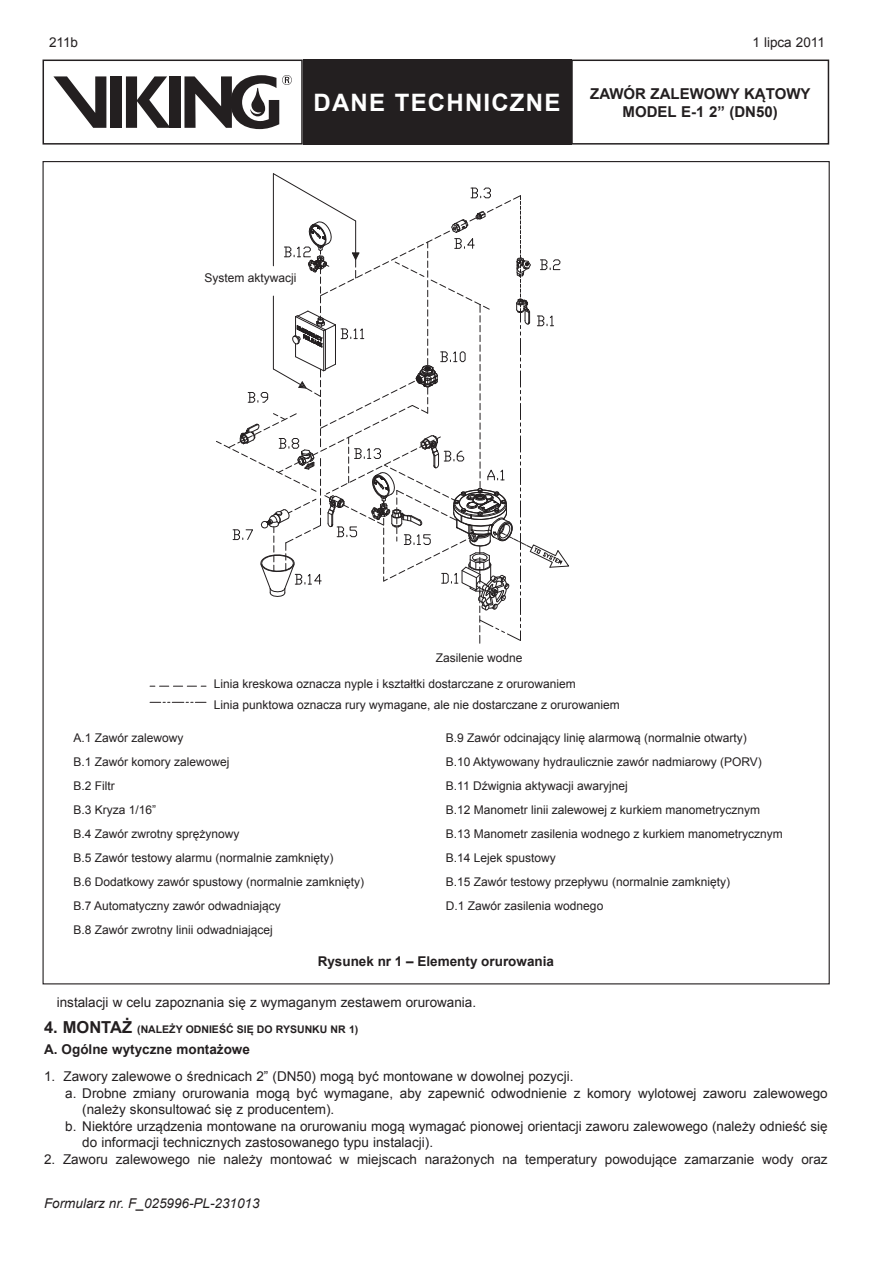
<style>
.page{position:relative;width:893px;height:1263px;background:#fff}
.page>*{position:absolute;margin:0;border:0;box-sizing:border-box;transform-origin:0 0}
.t1{font:700 24px "Arial";letter-spacing:.05em;color:#fff}
.t2{font:700 15px "Arial";color:#231f20}
.Indented_nr{font:13.5px/16.5px "Arial";color:#231f20}
.Indented_letter{font:13.5px "Arial";color:#231f20}
.List_Bullet{font:700 13.5px "Arial";color:#231f20}
.t3{font:italic 13.5px "Arial";color:#231f20}
.t4{font:12px "Arial";color:#231f20}
.List_Bullet-2{font:700 10.5px "Arial";color:#231f20}
.s1{font-size:16.5px}
</style>
<div class="page">
<div style="left:571px;top:60px;width:258px;height:85px;border:2px solid #231f20"></div>
<div style="left:303px;top:60px;width:268px;height:85px;background:#231f20"></div>
<div style="left:169px;top:76px;width:11px;height:52px;background:#231f20"></div>
<div style="left:111px;top:76px;width:11px;height:52px;background:#231f20"></div>
<svg style="left:126px;top:76px;width:43px;height:52px"></svg>
<svg style="left:53px;top:76px;width:53px;height:52px"></svg>
<svg style="left:184px;top:75px;width:108px;height:54px"></svg>
<div style="left:43px;top:60px;width:260px;height:85px;border:2px solid #231f20"></div>
<svg style="left:150px;top:686px;width:56px;height:1px"></svg>
<svg style="left:150px;top:702px;width:56px;height:1px"></svg>
<svg style="left:216px;top:173px;width:353px;height:470px"></svg>
<p class="Indented_nr" style="left:49px;top:34px;width:31px">211b</p>
<p class="Indented_nr" style="left:752px;top:34px;width:74px">1 lipca 2011</p>
<h1 class="t1" style="left:314px;top:86px;width:248px">DANE TECHNICZNE</h1>
<p class="t2" style="left:590px;top:83px;width:222px">ZAWÓR ZALEWOWY KĄTOWY</p>
<p class="t2" style="left:623px;top:101px;width:157px">MODEL E-1 2” (DN50)</p>
<p class="t4" style="left:205px;top:270px;width:94px">System aktywacji</p>
<p class="t4" style="left:436px;top:649px;width:88px">Zasilenie wodne</p>
<p class="t4" style="left:214px;top:676px;width:364px">Linia kreskowa oznacza nyple i kształtki dostarczane z orurowaniem</p>
<p class="t4" style="left:214px;top:697px;width:408px">Linia punktowa oznacza rury wymagane, ale nie dostarczane z orurowaniem</p>
<p class="t4" style="left:73px;top:730px;width:112px">A.1 Zawór zalewowy</p>
<p class="t4" style="left:73px;top:754px;width:158px">B.1 Zawór komory zalewowej</p>
<p class="t4" style="left:73px;top:778px;width:43px">B.2 Filtr</p>
<p class="t4" style="left:73px;top:802px;width:84px">B.3 Kryza 1/16”</p>
<p class="t4" style="left:73px;top:826px;width:168px">B.4 Zawór zwrotny sprężynowy</p>
<p class="t4" style="left:73px;top:850px;width:262px">B.5 Zawór testowy alarmu (normalnie zamknięty)</p>
<p class="t4" style="left:73px;top:874px;width:292px">B.6 Dodatkowy zawór spustowy (normalnie zamknięty)</p>
<p class="t4" style="left:73px;top:898px;width:209px">B.7 Automatyczny zawór odwadniający</p>
<p class="t4" style="left:73px;top:922px;width:201px">B.8 Zawór zwrotny linii odwadniającej</p>
<p class="t4" style="left:446px;top:730px;width:302px">B.9 Zawór odcinający linię alarmową (normalnie otwarty)</p>
<p class="t4" style="left:446px;top:754px;width:317px">B.10 Aktywowany hydraulicznie zawór nadmiarowy (PORV)</p>
<p class="t4" style="left:446px;top:778px;width:183px">B.11 Dźwignia aktywacji awaryjnej</p>
<p class="t4" style="left:446px;top:802px;width:316px">B.12 Manometr linii zalewowej z kurkiem manometrycznym</p>
<p class="t4" style="left:446px;top:826px;width:338px">B.13 Manometr zasilenia wodnego z kurkiem manometrycznym</p>
<p class="t4" style="left:446px;top:850px;width:112px">B.14 Lejek spustowy</p>
<p class="t4" style="left:446px;top:874px;width:286px">B.15 Zawór testowy przepływu (normalnie zamknięty)</p>
<p class="t4" style="left:446px;top:898px;width:159px">D.1 Zawór zasilenia wodnego</p>
<p class="List_Bullet" style="left:318px;top:952px;width:238px">Rysunek nr 1 – Elementy orurowania</p>
<p class="Indented_letter" style="left:57px;top:993px;width:421px">instalacji w celu zapoznania się z wymaganym zestawem orurowania.</p>
<p class="List_Bullet-2" style="left:44px;top:1022px;width:316px"><span class="s1">4. MONTAŻ</span> (NALEŻY ODNIEŚĆ SIĘ DO RYSUNKU NR 1)</p>
<p class="List_Bullet" style="left:44px;top:1040px;width:207px">A. Ogólne wytyczne montażowe</p>
<p class="Indented_nr" style="left:44px;top:1068px;width:531px">1. Zawory zalewowe o średnicach 2” (DN50) mogą być montowane w dowolnej pozycji.</p>
<p class="Indented_nr" style="left:82px;top:1085px;width:747px;text-indent:-17px">a. Drobne zmiany orurowania mogą być wymagane, aby zapewnić odwodnienie z komory wylotowej zaworu zalewowego (należy skonsultować się z producentem).</p>
<p class="Indented_nr" style="left:82px;top:1118px;width:747px;text-indent:-17px">b. Niektóre urządzenia montowane na orurowaniu mogą wymagać pionowej orientacji zaworu zalewowego (należy odnieść się do informacji technicznych zastosowanego typu instalacji).</p>
<p class="Indented_nr" style="left:44px;top:1151px;width:785px">2. Zaworu zalewowego nie należy montować w miejscach narażonych na temperatury powodujące zamarzanie wody oraz</p>
<p class="t3" style="left:44px;top:1194px;width:217px">Formularz nr. F_025996-PL-231013</p>
</div>
